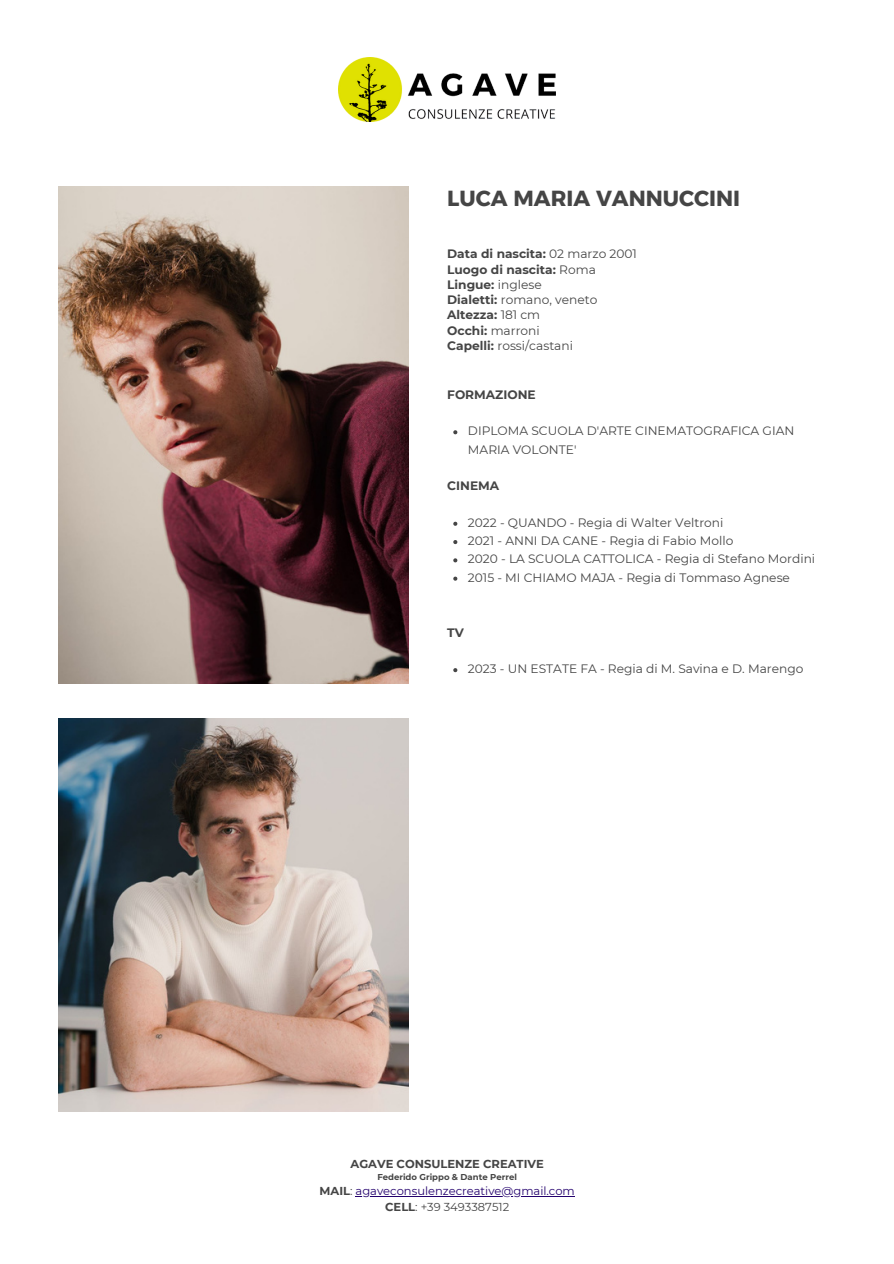
<style>
.page{position:relative;width:894px;height:1264px;background:#fff}
.page>*{position:absolute;margin:0;border:0;box-sizing:border-box;transform-origin:0 0}
.t1{font:21.75px "Kief Montaser Bold";color:#454545}
.t2{font:12.15px/18.3px "Montserrat";color:#454545}
.t3{font:700 12.15px "Montserrat";color:#454545}
.t4{font:11.55px "Montserrat";color:#23006d}
.t5{font:700 11.55px "Montserrat";color:#454545}
.t6{font:11.55px "Montserrat";color:#454545}
.t7{font:700 8.55px "Montserrat";color:#454545}
.s1{font-weight:400}
.s2{font-weight:700}
.s3{font-weight:700;color:#454545}
.s4{color:#454545}
</style>
<div class="page">
<img style="left:338px;top:57px;width:217px;height:65px">
<img style="left:58px;top:718px;width:350px;height:393px">
<img style="left:58px;top:187px;width:350px;height:496px">
<svg style="left:453px;top:430px;width:4px;height:4px"></svg>
<svg style="left:453px;top:521px;width:4px;height:5px"></svg>
<svg style="left:453px;top:540px;width:4px;height:4px"></svg>
<svg style="left:453px;top:558px;width:4px;height:4px"></svg>
<svg style="left:453px;top:576px;width:4px;height:4px"></svg>
<svg style="left:453px;top:668px;width:4px;height:4px"></svg>
<hr style="left:355px;top:1195px;width:219px;height:1px;background:#23006d">
<p class="t1" style="left:447px;top:185px;width:294px">LUCA MARIA VANNUCCINI</p>
<p class="t3" style="left:447px;top:247px;width:191px">Data di nascita: <span class="s1">02 marzo 2001</span></p>
<p class="t3" style="left:447px;top:262px;width:150px">Luogo di nascita: <span class="s1">Roma</span></p>
<p class="t3" style="left:447px;top:277px;width:96px">Lingue: <span class="s1">inglese</span></p>
<p class="t2" style="left:447px;top:290px;width:152px"><span class="s2">Dialetti:</span> romano, veneto</p>
<p class="t3" style="left:447px;top:307px;width:94px">Altezza: <span class="s1">181 cm</span></p>
<p class="t2" style="left:447px;top:321px;width:94px"><span class="s2">Occhi:</span> marroni</p>
<p class="t2" style="left:447px;top:336px;width:127px"><span class="s2">Capelli:</span> rossi/castani</p>
<p class="t3" style="left:447px;top:387px;width:90px">FORMAZIONE</p>
<p class="t2" style="left:468px;top:422px;width:328px">DIPLOMA SCUOLA D'ARTE CINEMATOGRAFICA GIAN<br>MARIA VOLONTE'</p>
<p class="t3" style="left:447px;top:478px;width:53px">CINEMA</p>
<p class="t2" style="left:468px;top:513px;width:257px">2022 - QUANDO - Regia di Walter Veltroni</p>
<p class="t2" style="left:468px;top:531px;width:267px">2021 - ANNI DA CANE - Regia di Fabio Mollo</p>
<p class="t2" style="left:468px;top:550px;width:349px">2020 - LA SCUOLA CATTOLICA - Regia di Stefano Mordini</p>
<p class="t2" style="left:468px;top:568px;width:323px">2015 - MI CHIAMO MAJA - Regia di Tommaso Agnese</p>
<p class="t3" style="left:447px;top:625px;width:18px">TV</p>
<p class="t2" style="left:468px;top:659px;width:337px">2023 - UN ESTATE FA - Regia di M. Savina e D. Marengo</p>
<p class="t5" style="left:350px;top:1157px;width:195px">AGAVE CONSULENZE CREATIVE</p>
<p class="t7" style="left:377px;top:1172px;width:141px">Federido Grippo &amp; Dante Perrel</p>
<p class="t4" style="left:319px;top:1184px;width:257px"><span class="s3">MAIL</span><span class="s4">:</span> agaveconsulenzecreative@gmail.com</p>
<p class="t6" style="left:385px;top:1199px;width:125px"><span class="s2">CELL</span>: +39 3493387512</p>
</div>
